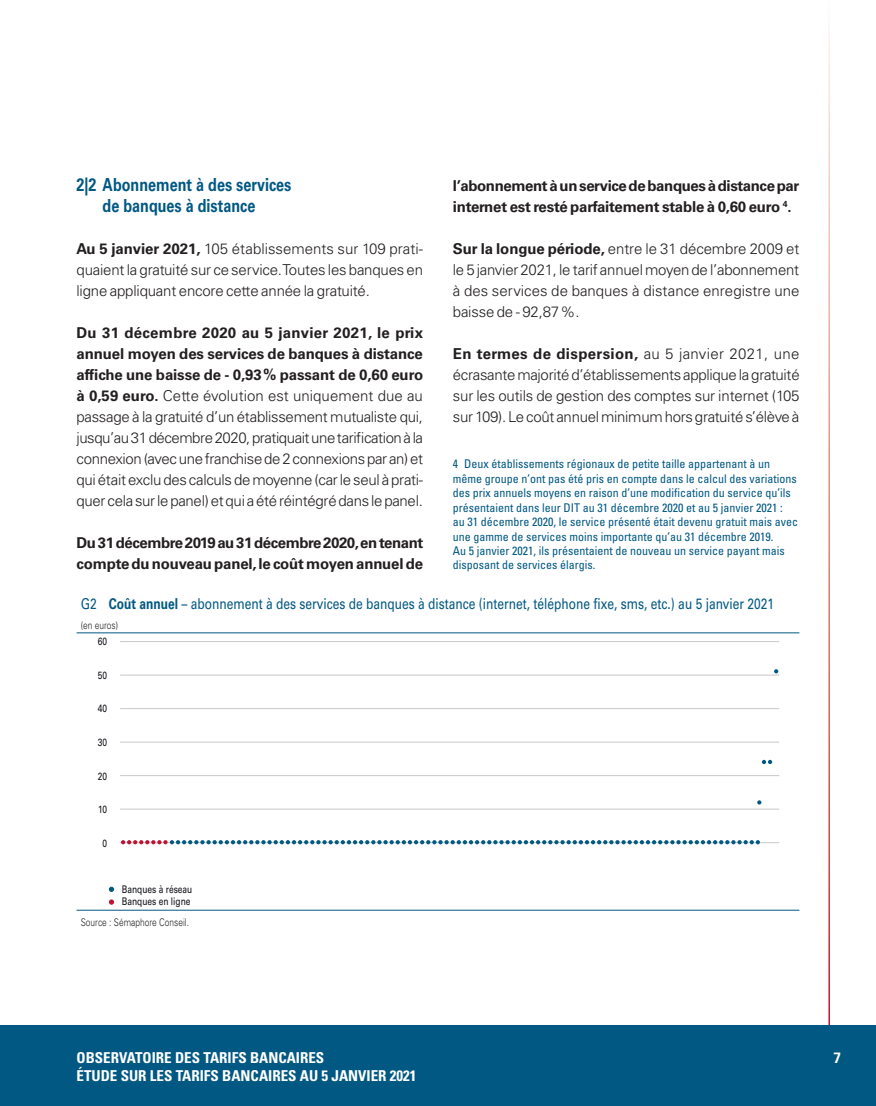
<style>
.page{position:relative;width:876px;height:1106px;background:#fff}
.page>*{position:absolute;margin:0;border:0;box-sizing:border-box;transform-origin:0 0}
.t1{font:700 18px/21px "Univers LT Std";color:#005883;text-align:center;scale:.8 1}
.t2{font:300 15px/21px "Univers LT Std";letter-spacing:-.015em;color:#231f20;text-align:justify}
.t3{font:700 15px/21px "Univers LT Std";letter-spacing:-.025em;color:#231f20}
.t4{font:15px "Univers LT Std";color:#005883;scale:.8 1}
.t5{font:700 condensed 15px "Univers LT Std";color:#fff}
.t6{font:700 15px "Univers LT Std";color:#fff;scale:.9 1}
.t7{font:condensed 12px/14.4px "Univers LT Std";color:#005883}
.t8{font:10.5px/12.8px "Univers LT Std";color:#0d0e15;scale:.8 1}
.t9{font:300 10.5px "Univers LT Std";color:#231f20;scale:.8 1}
.s1{font-weight:700}
</style>
<div class="page">
<div style="left:0;top:1025px;width:876px;height:81px;background:#005883"></div>
<hr style="left:77px;top:909px;width:722px;height:1px;background:#005883">
<hr style="left:77px;top:632px;width:722px;height:1px;background:#005883">
<hr style="left:120px;top:842px;width:659px;height:1px;background:#c7c8ca">
<hr style="left:120px;top:808px;width:659px;height:1px;background:#c7c8ca">
<hr style="left:120px;top:775px;width:659px;height:1px;background:#c7c8ca">
<hr style="left:120px;top:741px;width:659px;height:1px;background:#c7c8ca">
<hr style="left:120px;top:708px;width:659px;height:1px;background:#c7c8ca">
<hr style="left:120px;top:674px;width:659px;height:1px;background:#c7c8ca">
<hr style="left:120px;top:641px;width:659px;height:1px;background:#c7c8ca">
<svg style="left:121px;top:840px;width:639px;height:4px"></svg>
<svg style="left:757px;top:800px;width:4px;height:4px"></svg>
<svg style="left:762px;top:760px;width:10px;height:4px"></svg>
<svg style="left:774px;top:669px;width:4px;height:4px"></svg>
<svg style="left:109px;top:887px;width:5px;height:4px"></svg>
<svg style="left:109px;top:899px;width:5px;height:5px"></svg>
<p class="t1" style="left:77px;top:174px;width:270px">2|2 Abonnement à des services de banques à distance</p>
<p class="t2" style="left:77px;top:238px;width:348px"><span class="s1">Au 5 janvier 2021,</span> 105 établissements sur 109 prati&shy;quaient la gratuité sur ce service. Toutes les banques en ligne appliquant encore cette année la gratuité.</p>
<p class="t2" style="left:77px;top:322px;width:348px"><span class="s1">Du 31 décembre 2020 au 5 janvier 2021, le prix annuel moyen des services de banques à distance affiche une baisse de - 0,93% passant de 0,60 euro à 0,59 euro.</span> Cette évolution est uniquement due au passage à la gratuité d’un établissement mutualiste qui, jusqu’au 31 décembre 2020, pratiquait une tarification à la connexion (avec une franchise de 2 connexions par an) et qui était exclu des calculs de moyenne (car le seul à prati&shy;quer cela sur le panel) et qui a été réintégré dans le panel.</p>
<p class="t3" style="left:77px;top:532px;width:348px">Du 31 décembre 2019 au 31 décembre 2020, en tenant compte du nouveau panel, le coût moyen annuel de</p>
<p class="t3" style="left:453px;top:175px;width:348px">l’abonnement à un service de banques à distance par internet est resté parfaitement stable à 0,60 euro <sup>4</sup>.</p>
<p class="t2" style="left:453px;top:238px;width:348px"><span class="s1">Sur la longue période,</span> entre le 31 décembre 2009 et le 5 janvier 2021, le tarif annuel moyen de l’abonnement à des services de banques à distance enregistre une baisse de - 92,87%.</p>
<p class="t2" style="left:453px;top:343px;width:348px"><span class="s1">En termes de dispersion,</span> au 5 janvier 2021, une écrasante majorité d’établissements applique la gratuité sur les outils de gestion des comptes sur internet (105 sur 109). Le coût annuel minimum hors gratuité s’élève à</p>
<p class="t7" style="left:453px;top:457px;width:347px">4 Deux établissements régionaux de petite taille appartenant à un même groupe n’ont pas été pris en compte dans le calcul des variations des prix annuels moyens en raison d’une modification du service qu’ils présentaient dans leur DIT au 31 décembre 2020 et au 5 janvier 2021 :<br>au 31 décembre 2020, le service présenté était devenu gratuit mais avec une gamme de services moins importante qu’au 31 décembre 2019.<br>Au 5 janvier 2021, ils présentaient de nouveau un service payant mais disposant de services élargis.</p>
<p class="t4" style="left:81px;top:595px;width:868px">G2 <span class="s1">Coût annuel</span> – abonnement à des services de banques à distance (internet, téléphone fixe, sms, etc.) au 5 janvier 2021</p>
<p class="t9" style="left:81px;top:618px;width:48px">(en euros)</p>
<p class="t8" style="left:98px;top:635px;width:13px">60</p>
<p class="t8" style="left:98px;top:668px;width:13px">50</p>
<p class="t8" style="left:98px;top:702px;width:13px">40</p>
<p class="t8" style="left:98px;top:736px;width:13px">30</p>
<p class="t8" style="left:98px;top:769px;width:13px">20</p>
<p class="t8" style="left:98px;top:803px;width:13px">10</p>
<p class="t8" style="left:102px;top:837px;width:7px">0</p>
<p class="t8" style="left:122px;top:882px;width:90px">Banques à réseau<br>Banques en ligne</p>
<p class="t9" style="left:81px;top:916px;width:137px">Source : Sémaphore Conseil.</p>
<p class="t5" style="left:77px;top:1048px;width:249px">OBSERVATOIRE DES TARIFS BANCAIRES</p>
<p class="t6" style="left:833px;top:1049px;width:10px">7</p>
<p class="t5" style="left:77px;top:1066px;width:341px">ÉTUDE SUR LES TARIFS BANCAIRES AU 5 JANVIER 2021</p>
</div>
